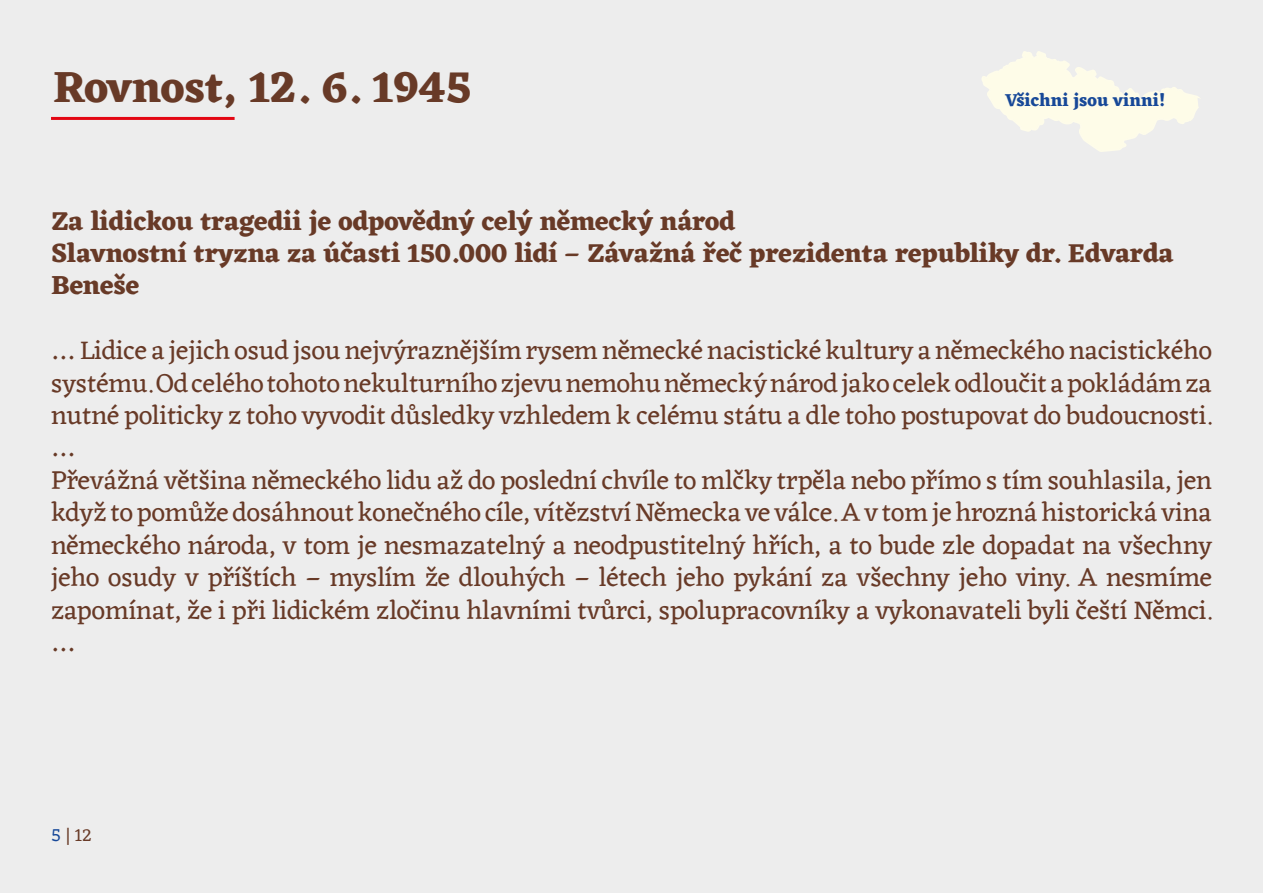
<style>
.page{position:relative;width:1263px;height:893px;background:#ededed}
.page>*{position:absolute;margin:0;border:0;box-sizing:border-box;transform-origin:0 0}
.t1{font:700 45px "Eczar";color:#683a27}
.t2{font:27px/32.4px "Eczar";color:#683a27}
.t3{font:700 27px/32.4px "Eczar";color:#683a27}
.t4{font:700 18px "Eczar";color:#174898}
.t5{font:18px "Eczar";color:#683a27}
.s1{color:#174898}
</style>
<div class="page">
<hr style="left:51px;top:117px;width:184px;height:3px;background:#e30613">
<svg style="left:982px;top:51px;width:218px;height:101px"></svg>
<h1 class="t1" style="left:53px;top:61px;width:420px">Rovnost, 12. 6. 1945</h1>
<p class="t4" style="left:1005px;top:89px;width:162px">Všichni jsou vinni!</p>
<p class="t3" style="left:51px;top:204px;width:1124px">Za lidickou tragedii je odpovědný celý německý národ<br>Slavnostní tryzna za účasti 150.000 lidí – Závažná řeč prezidenta republiky dr. Edvarda<br>Beneše</p>
<p class="t2" style="left:51px;top:336px;width:1162px">… Lidice a jejich osud jsou nejvýraznějším rysem německé nacistické kultury a německého nacistického systému. Od celého tohoto nekulturního zjevu nemohu německý národ jako celek odloučit a pokládám za nutné politicky z toho vyvodit důsledky vzhledem k celému státu a dle toho postupovat do budoucnosti. …<br>Převážná většina německého lidu až do poslední chvíle to mlčky trpěla nebo přímo s tím souhlasila, jen když to pomůže dosáhnout konečného cíle, vítězství Německa ve válce. A v tom je hrozná historická vina německého národa, v tom je nesmazatelný a neodpustitelný hřích, a to bude zle dopadat na všechny jeho osudy v příštích – myslím že dlouhých – létech jeho pykání za všechny jeho viny. A nesmíme zapomínat, že i při lidickém zločinu hlavními tvůrci, spolupracovníky a vykonavateli byli čeští Němci. …</p>
<p class="t5" style="left:51px;top:823px;width:43px"><span class="s1">5</span>|12</p>
</div>
